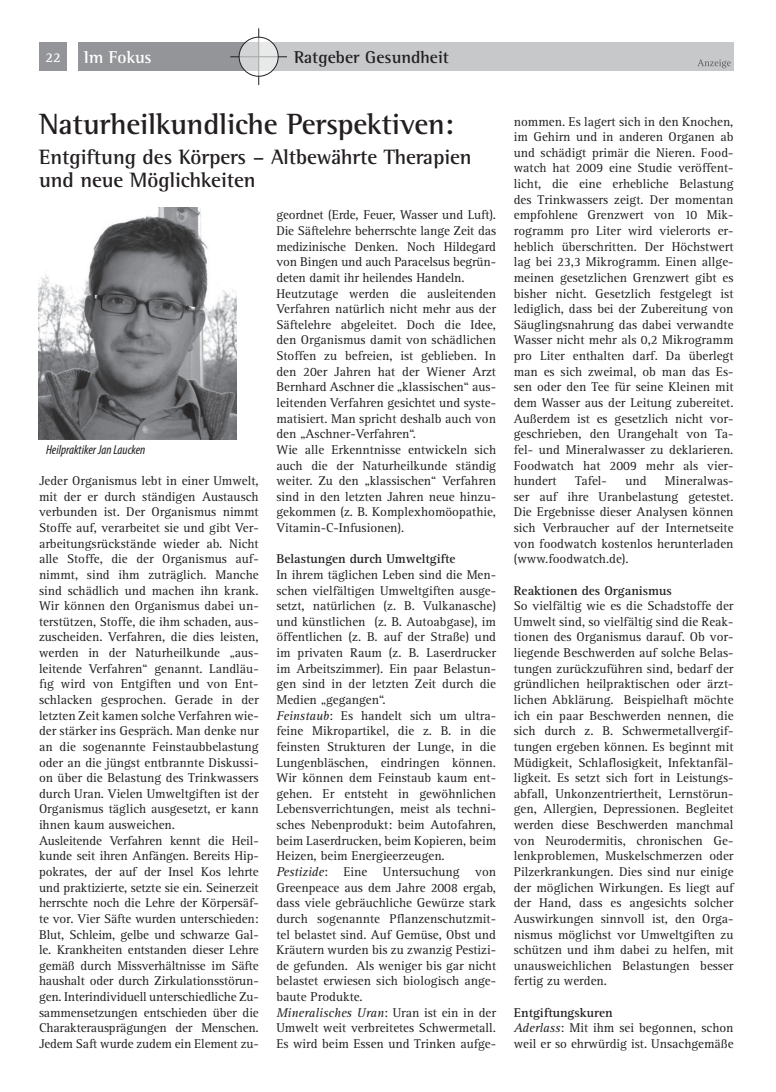
<style>
.page{position:relative;width:776px;height:1092px;background:#fff}
.page>*{position:absolute;margin:0;border:0;box-sizing:border-box;transform-origin:0 0}
.Headline{font:700 30px "Rotis Semi Serif Std";letter-spacing:-.005em;color:#231f20}
.Sub-Headline{font:700 21.25px/22.5px "Rotis Semi Serif Std";letter-spacing:-.005em;color:#231f20}
.Kolumne{font:700 17.5px "Rotis Semi Serif Std";color:#231f20}
.Kolumnentitel{font:700 17.5px "Rotis Semi Serif Std";color:#fff}
.Interview_Frage{font:700 13.75px "Rotis Semi Serif Std";color:#fff}
.Fliesstext{font:13.12px/15.6px "Rotis Serif Std";color:#231f20;text-align:justify}
.Fliesstext-2{font:700 13.12px "Rotis Serif Std";color:#231f20}
.Bildunterschrift{font:italic condensed 13.12px "Myriad Pro";color:#231f20}
.s1{font-style:italic}
</style>
<div class="page">
<div style="left:259px;top:43px;width:474px;height:28px;background:#c7c8ca"></div>
<div style="left:39px;top:43px;width:220px;height:28px;background:#939598"></div>
<div style="left:67px;top:40px;width:11px;height:31px;background:#fff"></div>
<img style="left:39px;top:207px;width:198px;height:232px">
<svg style="left:697px;top:59px;width:34px;height:9px"></svg>
<hr style="left:258px;top:28px;width:1px;height:57px;background:#231f20">
<hr style="left:230px;top:56px;width:57px;height:1px;background:#231f20">
<svg style="left:239px;top:37px;width:39px;height:39px"></svg>
<div style="left:239px;top:37px;width:40px;height:40px;border:1px solid #231f20;border-radius:50%"></div>
<p class="Interview_Frage" style="left:46px;top:49px;width:17px">22</p>
<p class="Kolumnentitel" style="left:84px;top:46px;width:69px">Im Fokus</p>
<p class="Kolumne" style="left:294px;top:46px;width:156px">Ratgeber Gesundheit</p>
<p class="Headline" style="left:39px;top:106px;width:417px">Naturheilkundliche Perspektiven:</p>
<p class="Sub-Headline" style="left:39px;top:145px;width:434px">Entgiftung des Körpers – Altbewährte Therapien und neue Möglichkeiten</p>
<p class="Fliesstext" style="left:276px;top:207px;width:221px">geordnet (Erde, Feuer, Wasser und Luft).<br>Die Säftelehre beherrschte lange Zeit das medizinische Denken. Noch Hildegard von Bingen und auch Paracelsus begrün&shy;deten damit ihr heilendes Handeln.</p>
<p class="Fliesstext" style="left:276px;top:286px;width:221px">Heutzutage werden die ausleitenden Verfahren natürlich nicht mehr aus der Säftelehre abgeleitet. Doch die Idee, den Organismus damit von schädlichen Stoffen zu befreien, ist geblieben. In den 20er Jahren hat der Wiener Arzt Bernhard Aschner die „klassischen“ aus&shy;leitenden Verfahren gesichtet und syste&shy;matisiert. Man spricht deshalb auch von den „Aschner-Verfahren“.</p>
<p class="Fliesstext" style="left:276px;top:442px;width:221px">Wie alle Erkenntnisse entwickeln sich auch die der Naturheilkunde ständig weiter. Zu den „klassischen“ Verfahren sind in den letzten Jahren neue hinzu&shy;gekommen (z. B. Komplexhomöopathie, Vitamin-C-Infusionen).</p>
<p class="Fliesstext-2" style="left:276px;top:551px;width:181px">Belastungen durch Umweltgifte</p>
<p class="Fliesstext" style="left:276px;top:567px;width:221px">In ihrem täglichen Leben sind die Men&shy;schen vielfältigen Umweltgiften ausge&shy;setzt, natürlichen (z. B. Vulkanasche) und künstlichen (z. B. Autoabgase), im öffentlichen (z. B. auf der Straße) und im privaten Raum (z. B. Laserdrucker im Arbeitszimmer). Ein paar Belastun&shy;gen sind in der letzten Zeit durch die Medien „gegangen“.</p>
<p class="Fliesstext" style="left:276px;top:707px;width:221px"><span class="s1">Feinstaub</span>: Es handelt sich um ultra&shy;feine Mikropartikel, die z. B. in die feinsten Strukturen der Lunge, in die Lungenbläschen, eindringen können.<br>Wir können dem Feinstaub kaum ent&shy;gehen. Er entsteht in gewöhnlichen Lebensverrichtungen, meist als techni&shy;sches Nebenprodukt: beim Autofahren, beim Laserdrucken, beim Kopieren, beim Heizen, beim Energieerzeugen.</p>
<p class="Fliesstext" style="left:276px;top:864px;width:221px"><span class="s1">Pestizide</span>: Eine Untersuchung von Greenpeace aus dem Jahre 2008 ergab, dass viele gebräuchliche Gewürze stark durch sogenannte Pflanzenschutzmit&shy;tel belastet sind. Auf Gemüse, Obst und Kräutern wurden bis zu zwanzig Pestizi&shy;de gefunden. Als weniger bis gar nicht belastet erwiesen sich biologisch ange&shy;baute Produkte.</p>
<p class="Fliesstext" style="left:276px;top:1004px;width:221px"><span class="s1">Mineralisches Uran</span>: Uran ist ein in der Umwelt weit verbreitetes Schwermetall.<br>Es wird beim Essen und Trinken aufge-</p>
<p class="Bildunterschrift" style="left:46px;top:441px;width:101px">Heilpraktiker Jan Laucken</p>
<p class="Fliesstext" style="left:39px;top:473px;width:221px">Jeder Organismus lebt in einer Umwelt, mit der er durch ständigen Austausch verbunden ist. Der Organismus nimmt Stoffe auf, verarbeitet sie und gibt Ver&shy;arbeitungsrückstände wieder ab. Nicht alle Stoffe, die der Organismus auf&shy;nimmt, sind ihm zuträglich. Manche sind schädlich und machen ihn krank.<br>Wir können den Organismus dabei un&shy;terstützen, Stoffe, die ihm schaden, aus&shy;zuscheiden. Verfahren, die dies leisten, werden in der Naturheilkunde „aus&shy;leitende Verfahren“ genannt. Landläu&shy;fig wird von Entgiften und von Ent&shy;schlacken gesprochen. Gerade in der letzten Zeit kamen solche Verfahren wie&shy;der stärker ins Gespräch. Man denke nur an die sogenannte Feinstaubbelastung oder an die jüngst entbrannte Diskussi&shy;on über die Belastung des Trinkwassers durch Uran. Vielen Umweltgiften ist der Organismus täglich ausgesetzt, er kann ihnen kaum ausweichen.</p>
<p class="Fliesstext" style="left:39px;top:832px;width:221px">Ausleitende Verfahren kennt die Heil&shy;kunde seit ihren Anfängen. Bereits Hip&shy;pokrates, der auf der Insel Kos lehrte und praktizierte, setzte sie ein. Seinerzeit herrschte noch die Lehre der Körpersäf&shy;te vor. Vier Säfte wurden unterschieden:<br>Blut, Schleim, gelbe und schwarze Gal&shy;le. Krankheiten entstanden dieser Lehre gemäß durch Missverhältnisse im Säfte haushalt oder durch Zirkulationsstörun&shy;gen. Interindividuell unterschiedliche Zu&shy;sammensetzungen entschieden über die Charakterausprägungen der Menschen.<br>Jedem Saft wurde zudem ein Element zu-</p>
<p class="Fliesstext" style="left:514px;top:114px;width:221px">nommen. Es lagert sich in den Knochen, im Gehirn und in anderen Organen ab und schädigt primär die Nieren. Food&shy;watch hat 2009 eine Studie veröffent&shy;licht, die eine erhebliche Belastung des Trinkwassers zeigt. Der momentan empfohlene Grenzwert von 10 Mik&shy;rogramm pro Liter wird vielerorts er&shy;heblich überschritten. Der Höchstwert lag bei 23,3 Mikrogramm. Einen allge&shy;meinen gesetzlichen Grenzwert gibt es bisher nicht. Gesetzlich festgelegt ist lediglich, dass bei der Zubereitung von Säuglingsnahrung das dabei verwandte Wasser nicht mehr als 0,2 Mikrogramm pro Liter enthalten darf. Da überlegt man es sich zweimal, ob man das Es&shy;sen oder den Tee für seine Kleinen mit dem Wasser aus der Leitung zubereitet.<br>Außerdem ist es gesetzlich nicht vor&shy;geschrieben, den Urangehalt von Ta&shy;fel- und Mineralwasser zu deklarieren.<br>Foodwatch hat 2009 mehr als vier&shy;hundert</p>
<p class="Fliesstext" style="left:514px;top:473px;width:221px;text-indent:151px">Mineralwas&shy;ser auf ihre Uranbelastung getestet.<br>Die Ergebnisse dieser Analysen können sich Verbraucher auf der Internetseite von foodwatch kostenlos herunterladen (www.foodwatch.de).</p>
<p class="Fliesstext-2" style="left:514px;top:582px;width:159px">Reaktionen des Organismus</p>
<p class="Fliesstext" style="left:514px;top:598px;width:221px">So vielfältig wie es die Schadstoffe der Umwelt sind, so vielfältig sind die Reak&shy;tionen des Organismus darauf. Ob vor&shy;liegende Beschwerden auf solche Belas&shy;tungen zurückzuführen sind, bedarf der gründlichen heilpraktischen oder ärzt&shy;lichen Abklärung. Beispielhaft möchte ich ein paar Beschwerden nennen, die sich durch z. B. Schwermetallvergif&shy;tungen ergeben können. Es beginnt mit Müdigkeit, Schlaflosigkeit, Infektanfäl&shy;ligkeit. Es setzt sich fort in Leistungs&shy;abfall, Unkonzentriertheit, Lernstörun&shy;gen, Allergien, Depressionen. Begleitet werden diese Beschwerden manchmal von Neurodermitis, chronischen Ge&shy;lenkproblemen, Muskelschmerzen oder Pilzerkrankungen. Dies sind nur einige der möglichen Wirkungen. Es liegt auf der Hand, dass es angesichts solcher Auswirkungen sinnvoll ist, den Orga&shy;nismus möglichst vor Umweltgiften zu schützen und ihm dabei zu helfen, mit unausweichlichen Belastungen besser fertig zu werden.</p>
<p class="Fliesstext-2" style="left:514px;top:1004px;width:101px">Entgiftungskuren</p>
<p class="Fliesstext" style="left:514px;top:1020px;width:221px"><span class="s1">Aderlass</span>: Mit ihm sei begonnen, schon weil er so ehrwürdig ist. Unsachgemäße</p>
<p class="Fliesstext" style="left:575px;top:473px;width:33px">Tafel-</p>
<p class="Fliesstext" style="left:625px;top:473px;width:23px">und</p>
</div>
